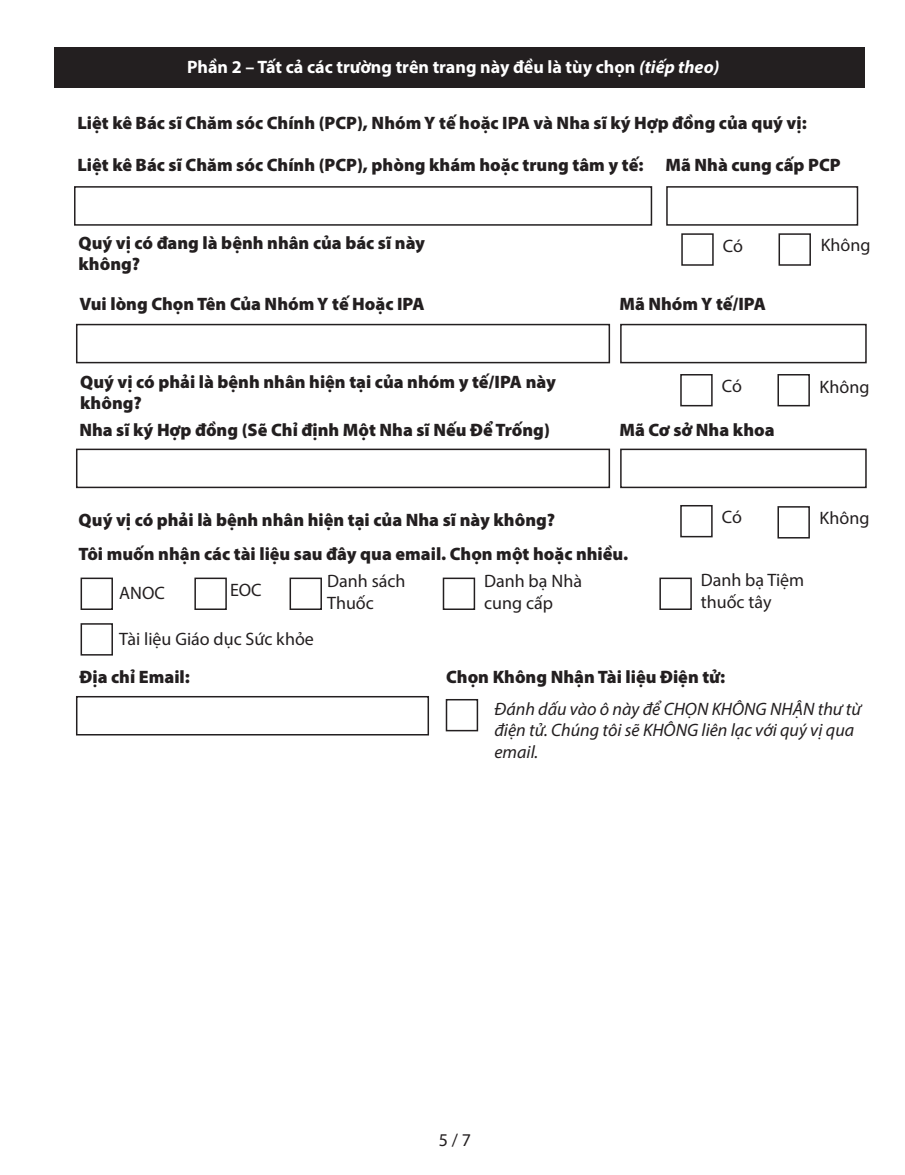
<style>
.page{position:relative;width:905px;height:1175px;background:#fff}
.page>*{position:absolute;margin:0;border:0;box-sizing:border-box;transform-origin:0 0}
.t1{font:900 18px/21.6px "Myriad Pro";color:#231f20}
.t2{font:18px/21.6px "Myriad Pro";color:#231f20}
.t3{font:italic 18px/21.6px "Myriad Pro";color:#231f20}
.t4{font:700 18px "Myriad Pro";color:#fff}
.s1{font-style:italic}
</style>
<div class="page">
<div style="left:81px;top:577px;width:32px;height:33px;border:2px solid #231f20"></div>
<div style="left:81px;top:623px;width:32px;height:32px;border:2px solid #231f20"></div>
<div style="left:194px;top:577px;width:33px;height:33px;border:2px solid #231f20"></div>
<div style="left:442px;top:577px;width:33px;height:33px;border:2px solid #231f20"></div>
<div style="left:446px;top:699px;width:32px;height:32px;border:2px solid #231f20"></div>
<div style="left:659px;top:577px;width:32px;height:33px;border:2px solid #231f20"></div>
<div style="left:289px;top:577px;width:33px;height:33px;border:2px solid #231f20"></div>
<div style="left:680px;top:374px;width:32px;height:32px;border:2px solid #231f20"></div>
<div style="left:680px;top:505px;width:32px;height:32px;border:2px solid #231f20"></div>
<div style="left:777px;top:506px;width:32px;height:32px;border:2px solid #231f20"></div>
<div style="left:777px;top:374px;width:32px;height:32px;border:2px solid #231f20"></div>
<div style="left:76px;top:324px;width:534px;height:39px;border:2px solid #231f20"></div>
<div style="left:76px;top:448px;width:534px;height:40px;border:2px solid #231f20"></div>
<div style="left:76px;top:696px;width:353px;height:39px;border:2px solid #231f20"></div>
<div style="left:620px;top:324px;width:246px;height:39px;border:2px solid #231f20"></div>
<div style="left:620px;top:448px;width:246px;height:40px;border:2px solid #231f20"></div>
<div style="left:54px;top:47px;width:810px;height:41px;background:#231f20"></div>
<div style="left:681px;top:233px;width:32px;height:33px;border:2px solid #231f20"></div>
<div style="left:778px;top:233px;width:33px;height:33px;border:2px solid #231f20"></div>
<div style="left:74px;top:186px;width:578px;height:40px;border:2px solid #231f20"></div>
<div style="left:666px;top:186px;width:192px;height:40px;border:2px solid #231f20"></div>
<p class="t4" style="left:187px;top:55px;width:534px">Phần 2 – Tất cả các trường trên trang này đều là tùy chọn <span class="s1">(tiếp theo)</span></p>
<p class="t1" style="left:77px;top:111px;width:730px">Liệt kê Bác sĩ Chăm sóc Chính (PCP), Nhóm Y tế hoặc IPA và Nha sĩ ký Hợp đồng của quý vị:</p>
<p class="t1" style="left:665px;top:153px;width:177px">Mã Nhà cung cấp PCP</p>
<p class="t1" style="left:77px;top:153px;width:567px">Liệt kê Bác sĩ Chăm sóc Chính (PCP), phòng khám hoặc trung tâm y tế:</p>
<p class="t1" style="left:78px;top:231px;width:348px">Quý vị có đang là bệnh nhân của bác sĩ này không?</p>
<p class="t2" style="left:722px;top:234px;width:22px">Có</p>
<p class="t2" style="left:820px;top:234px;width:51px">Không</p>
<p class="t1" style="left:79px;top:292px;width:347px">Vui lòng Chọn Tên Của Nhóm Y tế Hoặc IPA</p>
<p class="t1" style="left:619px;top:292px;width:148px">Mã Nhóm Y tế/IPA</p>
<p class="t1" style="left:80px;top:370px;width:477px">Quý vị có phải là bệnh nhân hiện tại của nhóm y tế/IPA này không?</p>
<p class="t2" style="left:721px;top:375px;width:22px">Có</p>
<p class="t2" style="left:819px;top:376px;width:51px">Không</p>
<p class="t1" style="left:79px;top:418px;width:472px">Nha sĩ ký Hợp đồng (Sẽ Chỉ định Một Nha sĩ Nếu Để Trống)</p>
<p class="t1" style="left:619px;top:418px;width:157px">Mã Cơ sở Nha khoa</p>
<p class="t1" style="left:79px;top:508px;width:478px">Quý vị có phải là bệnh nhân hiện tại của Nha sĩ này không?</p>
<p class="t2" style="left:721px;top:505px;width:22px">Có</p>
<p class="t2" style="left:819px;top:507px;width:51px">Không</p>
<p class="t1" style="left:79px;top:542px;width:551px">Tôi muốn nhận các tài liệu sau đây qua email. Chọn một hoặc nhiều.</p>
<p class="t2" style="left:484px;top:570px;width:99px">Danh bạ Nhà cung cấp</p>
<p class="t2" style="left:700px;top:569px;width:105px">Danh bạ Tiệm thuốc tây</p>
<p class="t2" style="left:327px;top:570px;width:80px">Danh sách<br>Thuốc</p>
<p class="t2" style="left:230px;top:579px;width:33px">EOC</p>
<p class="t2" style="left:119px;top:581px;width:47px">ANOC</p>
<p class="t2" style="left:119px;top:628px;width:196px">Tài liệu Giáo dục Sức khỏe</p>
<p class="t1" style="left:79px;top:666px;width:112px">Địa chỉ Email:</p>
<p class="t1" style="left:446px;top:666px;width:280px">Chọn Không Nhận Tài liệu Điện tử:</p>
<p class="t3" style="left:494px;top:697px;width:368px">Đánh dấu vào ô này để CHỌN KHÔNG NHẬN thư từ điện tử. Chúng tôi sẽ KHÔNG liên lạc với quý vị qua email.</p>
<p class="t2" style="left:439px;top:1128px;width:34px">5 / 7</p>
</div>
